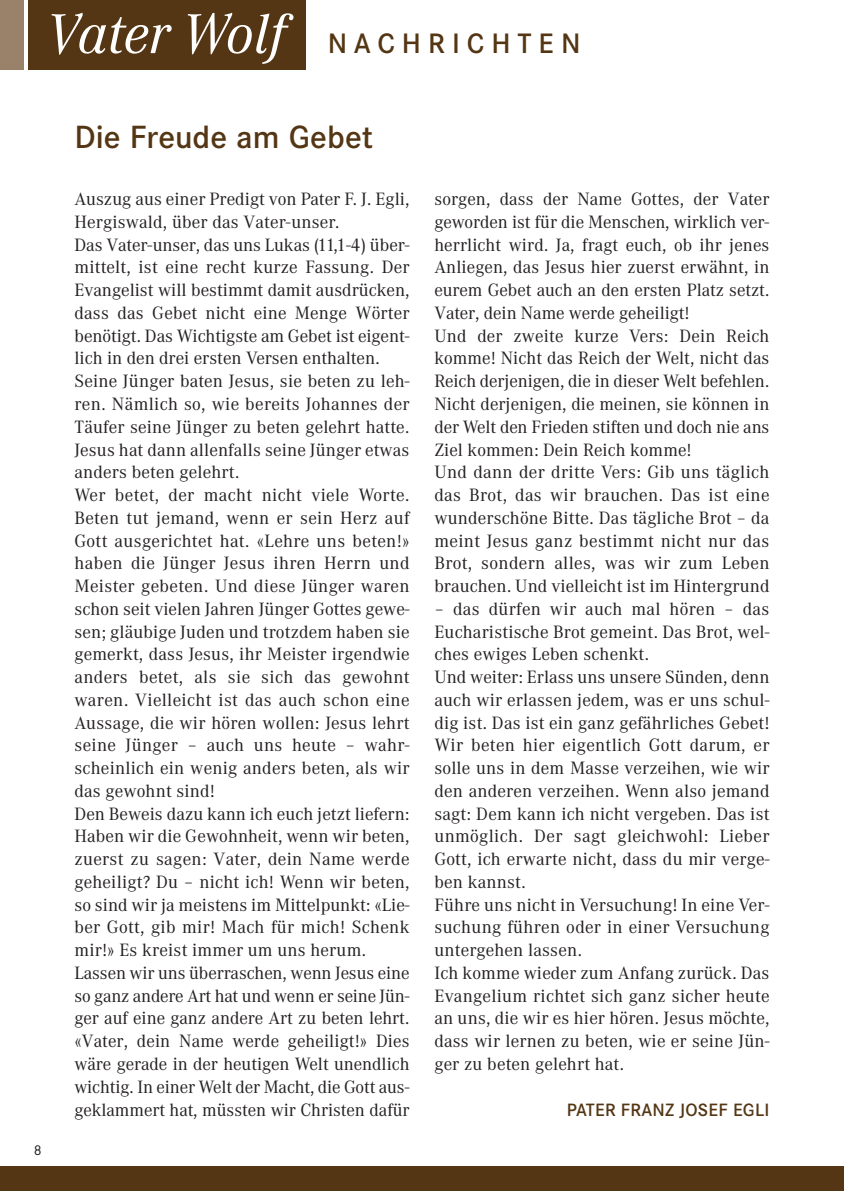
<style>
.page{position:relative;width:844px;height:1191px;background:#fff}
.page>*{position:absolute;margin:0;border:0;box-sizing:border-box;transform-origin:0 0}
.t1{font:500 31.5px "Corporate SBQ";color:#543614}
.t2{font:500 27.65px "Corporate SBQ";letter-spacing:.255em;color:#543614}
.t3{font:17.5px/22.8px "Corporate ABQ";letter-spacing:.01em;color:#231f20}
.t4{font:500 17.5px "Corporate SBQ";letter-spacing:.01em;color:#543614}
.t5{font:14px "Corporate SBQ";color:#231f20}
.s1{font-family:"Corporate ABQ";font-weight:400;font-style:italic;font-size:55.12px;color:#fff}
</style>
<div class="page">
<div style="left:0;top:1166px;width:843px;height:25px;background:#543614"></div>
<div style="left:0;top:0;width:305px;height:69px;background:#543614"></div>
<div style="left:0;top:0;width:25px;height:69px;background:#998269"></div>
<hr style="left:25px;top:0;width:3px;height:69px;background:#fff">
<h2 class="t2" style="left:47px;top:28px;width:535px"><span class="s1">VaterWolf</span> NACHRICHTEN</h2>
<p class="t5" style="left:34px;top:1142px;width:9px">8</p>
<h1 class="t1" style="left:74px;top:119px;width:300px">Die Freude am Gebet</h1>
<p class="t3" style="left:74px;top:188px;width:336px">Auszug aus einer Predigt von Pater F. J. Egli, Hergiswald, über das Vater-unser.<br>Das Vater-unser, das uns Lukas (11,1-4) über&shy;mittelt, ist eine recht kurze Fassung. Der Evangelist will bestimmt damit ausdrücken, dass das Gebet nicht eine Menge Wörter benötigt. Das Wichtigste am Gebet ist eigent&shy;lich in den drei ersten Versen enthalten.<br>Seine Jünger baten Jesus, sie beten zu leh&shy;ren. Nämlich so, wie bereits Johannes der Täufer seine Jünger zu beten gelehrt hatte.<br>Jesus hat dann allenfalls seine Jünger etwas anders beten gelehrt.<br>Wer betet, der macht nicht viele Worte.<br>Beten tut jemand, wenn er sein Herz auf Gott ausgerichtet hat. «Lehre uns beten!» haben die Jünger Jesus ihren Herrn und Meister gebeten. Und diese Jünger waren schon seit vielen Jahren Jünger Gottes gewe&shy;sen; gläubige Juden und trotzdem haben sie gemerkt, dass Jesus, ihr Meister irgendwie anders betet, als sie sich das gewohnt waren. Vielleicht ist das auch schon eine Aussage, die wir hören wollen: Jesus lehrt seine Jünger – auch uns heute – wahr&shy;scheinlich ein wenig anders beten, als wir das gewohnt sind!<br>Den Beweis dazu kann ich euch jetzt liefern:<br>Haben wir die Gewohnheit, wenn wir beten, zuerst zu sagen: Vater, dein Name werde geheiligt? Du – nicht ich! Wenn wir beten, so sind wir ja meistens im Mittelpunkt: «Lie&shy;ber Gott, gib mir! Mach für mich! Schenk mir!» Es kreist immer um uns herum.<br>Lassen wir uns überraschen, wenn Jesus eine so ganz andere Art hat und wenn er seine Jün&shy;ger auf eine ganz andere Art zu beten lehrt. «Vater, dein Name werde geheiligt!» Dies wäre gerade in der heutigen Welt unendlich wichtig. In einer Welt der Macht, die Gott aus&shy;geklammert hat, müssten wir Christen dafür</p>
<p class="t3" style="left:434px;top:188px;width:336px">sorgen, dass der Name Gottes, der Vater geworden ist für die Menschen, wirklich ver&shy;herrlicht wird. Ja, fragt euch, ob ihr jenes Anliegen, das Jesus hier zuerst erwähnt, in eurem Gebet auch an den ersten Platz setzt.<br>Vater, dein Name werde geheiligt!<br>Und der zweite kurze Vers: Dein Reich komme! Nicht das Reich der Welt, nicht das Reich derjenigen, die in dieser Welt befehlen.<br>Nicht derjenigen, die meinen, sie können in der Welt den Frieden stiften und doch nie ans Ziel kommen: Dein Reich komme!<br>Und dann der dritte Vers: Gib uns täglich das Brot, das wir brauchen. Das ist eine wunderschöne Bitte. Das tägliche Brot – da meint Jesus ganz bestimmt nicht nur das Brot, sondern alles, was wir zum Leben brauchen. Und vielleicht ist im Hintergrund</p>
<p class="t3" style="left:434px;top:597px;width:336px">– das dürfen wir auch mal hören – das Eucharistische Brot gemeint. Das Brot, wel&shy;ches ewiges Leben schenkt.<br>Und weiter: Erlass uns unsere Sünden, denn auch wir erlassen jedem, was er uns schul&shy;dig ist. Das ist ein ganz gefährliches Gebet!<br>Wir beten hier eigentlich Gott darum, er solle uns in dem Masse verzeihen, wie wir den anderen verzeihen. Wenn also jemand sagt: Dem kann ich nicht vergeben. Das ist unmöglich. Der sagt gleichwohl: Lieber Gott, ich erwarte nicht, dass du mir verge&shy;ben kannst.<br>Führe uns nicht in Versuchung! In eine Ver&shy;suchung führen oder in einer Versuchung untergehen lassen.<br>Ich komme wieder zum Anfang zurück. Das Evangelium richtet sich ganz sicher heute an uns, die wir es hier hören. Jesus möchte, dass wir lernen zu beten, wie er seine Jün&shy;ger zu beten gelehrt hat.</p>
<p class="t4" style="left:566px;top:1099px;width:204px">PATER FRANZ JOSEF EGLI</p>
</div>
